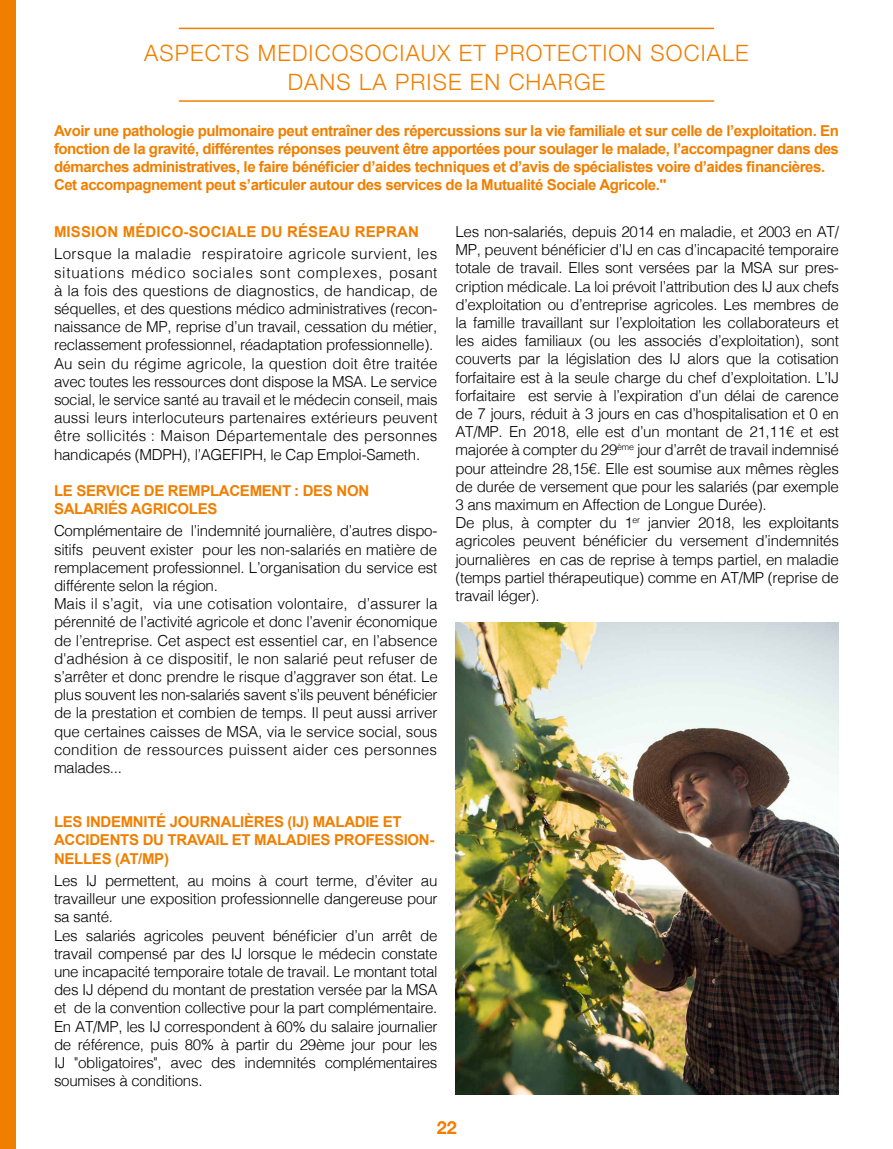
<style>
.page{position:relative;width:893px;height:1149px;background:#fff}
.page>*{position:absolute;margin:0;border:0;box-sizing:border-box;transform-origin:0 0}
.t1{font:300 22.5px/28.5px "Helvetica Neue";letter-spacing:.05em;color:#f07f00;text-align:center}
.t2{font:700 18px "Helvetica Neue";color:#f07f00}
.t3{font:300 15.15px/18.1px "Helvetica";letter-spacing:-.02em;color:#000}
.t4{font:700 15px/18px "Arial";letter-spacing:-.03em;color:#f07f00}
.t5{font:700 15px "Arial";letter-spacing:.01em;color:#f07f00}
</style>
<div class="page">
<div style="left:0;top:0;width:15px;height:1148px;background:#f07f00"></div>
<hr style="left:179px;top:28px;width:535px;height:1px;background:#f07f00">
<hr style="left:179px;top:100px;width:535px;height:2px;background:#f07f00">
<img style="left:455px;top:622px;width:384px;height:472px">
<h1 class="t1" style="left:144px;top:37px;width:606px">ASPECTS MEDICOSOCIAUX ET PROTECTION SOCIALE<br>DANS LA PRISE EN CHARGE</h1>
<p class="t4" style="left:54px;top:122px;width:786px">Avoir une pathologie pulmonaire peut entraîner des répercussions sur la vie familiale et sur celle de l’exploitation. En fonction de la gravité, différentes réponses peuvent être apportées pour soulager le malade, l’accompagner dans des démarches administratives, le faire bénéficier d’aides techniques et d’avis de spécialistes voire d’aides financières.<br>Cet accompagnement peut s’articuler autour des services de la Mutualité Sociale Agricole."</p>
<p class="t5" style="left:54px;top:222px;width:366px">MISSION MÉDICO-SOCIALE DU RÉSEAU REPRAN</p>
<p class="t3" style="left:54px;top:244px;width:385px">Lorsque la maladie respiratoire agricole survient, les situations médico sociales sont complexes, posant à la fois des questions de diagnostics, de handicap, de séquelles, et des questions médico administratives (recon&shy;naissance de MP, reprise d’un travail, cessation du métier, reclassement professionnel, réadaptation professionnelle).<br>Au sein du régime agricole, la question doit être traitée avec toutes les ressources dont dispose la MSA. Le service social, le service santé au travail et le médecin conseil, mais aussi leurs interlocuteurs partenaires extérieurs peuvent être sollicités : Maison Départementale des personnes handicapés (MDPH), l’AGEFIPH, le Cap Emploi-Sameth.</p>
<p class="t4" style="left:54px;top:482px;width:317px">LE SERVICE DE REMPLACEMENT : DES NON<br>SALARIÉS AGRICOLES</p>
<p class="t3" style="left:54px;top:521px;width:385px">Complémentaire de l’indemnité journalière, d’autres dispo&shy;sitifs peuvent exister pour les non-salariés en matière de remplacement professionnel. L’organisation du service est différente selon la région.<br>Mais il s’agit, via une cotisation volontaire, d’assurer la pérennité de l’activité agricole et donc l’avenir économique de l’entreprise. Cet aspect est essentiel car, en l’absence d'adhésion à ce dispositif, le non salarié peut refuser de s’arrêter et donc prendre le risque d’aggraver son état. Le plus souvent les non-salariés savent s’ils peuvent bénéficier de la prestation et combien de temps. Il peut aussi arriver que certaines caisses de MSA, via le service social, sous condition de ressources puissent aider ces personnes malades...</p>
<p class="t3" style="left:455px;top:221px;width:385px">Les non-salariés, depuis 2014 en maladie, et 2003 en AT/ MP, peuvent bénéficier d’IJ en cas d’incapacité temporaire totale de travail. Elles sont versées par la MSA sur pres&shy;cription médicale. La loi prévoit l’attribution des IJ aux chefs d’exploitation ou d’entreprise agricoles. Les membres de la famille travaillant sur l’exploitation les collaborateurs et les aides familiaux (ou les associés d’exploitation), sont couverts par la législation des IJ alors que la cotisation forfaitaire est à la seule charge du chef d’exploitation. L’IJ forfaitaire est servie à l’expiration d’un délai de carence de 7 jours, réduit à 3 jours en cas d’hospitalisation et 0 en AT/MP. En 2018, elle est d’un montant de 21,11€ et est majorée à compter du 29<sup>ème</sup> jour d’arrêt de travail indemnisé pour atteindre 28,15€. Elle est soumise aux mêmes règles de durée de versement que pour les salariés (par exemple 3 ans maximum en Affection de Longue Durée).<br>De plus, à compter du 1<sup>er</sup> janvier 2018, les exploitants agricoles peuvent bénéficier du versement d’indemnités journalières en cas de reprise à temps partiel, en maladie (temps partiel thérapeutique) comme en AT/MP (reprise de travail léger).</p>
<p class="t4" style="left:54px;top:813px;width:382px">LES INDEMNITÉ JOURNALIÈRES (IJ) MALADIE ET<br>ACCIDENTS DU TRAVAIL ET MALADIES PROFESSION-<br>NELLES (AT/MP)</p>
<p class="t3" style="left:54px;top:870px;width:385px">Les IJ permettent, au moins à court terme, d’éviter au travailleur une exposition professionnelle dangereuse pour sa santé.<br>Les salariés agricoles peuvent bénéficier d’un arrêt de travail compensé par des IJ lorsque le médecin constate une incapacité temporaire totale de travail. Le montant total des IJ dépend du montant de prestation versée par la MSA et de la convention collective pour la part complémentaire.<br>En AT/MP, les IJ correspondent à 60% du salaire journalier de référence, puis 80% à partir du 29ème jour pour les IJ "obligatoires", avec des indemnités complémentaires soumises à conditions.</p>
<p class="t2" style="left:437px;top:1112px;width:22px">22</p>
</div>
